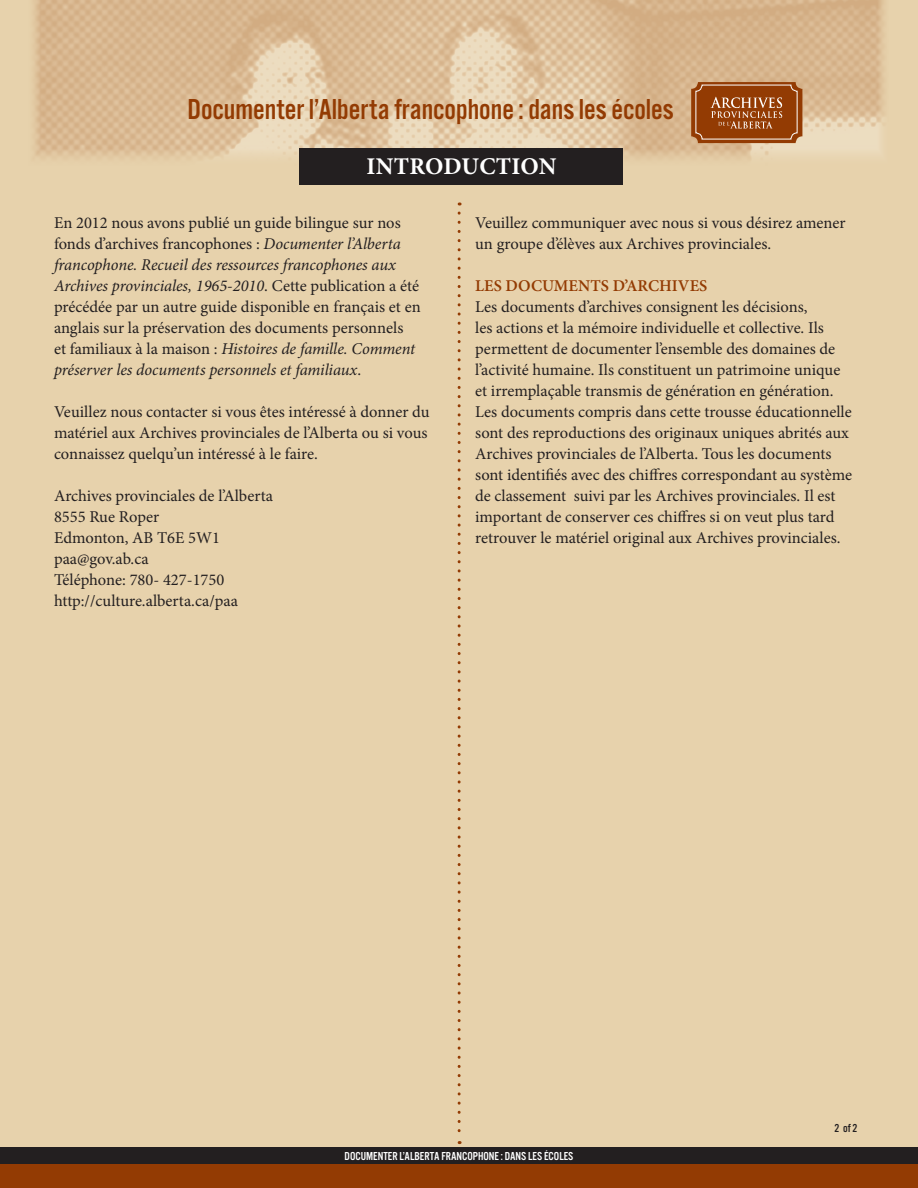
<style>
.page{position:relative;width:918px;height:1188px;background:#e7d2ac}
.page>*{position:absolute;margin:0;border:0;box-sizing:border-box;transform-origin:0 0}
.t1{font:30px "Alternate Got No 3 D";color:#933b03}
.t2{font:700 24px "Minion Pro";letter-spacing:.01em;color:#fff}
.t3{font:16.5px/21px "Minion Pro";color:#231f20}
.t4{font:600 16.5px "Minion Pro";color:#933b03}
.t5{font:12px "Alternate Got No 3 D";color:#fff}
.t6{font:12px "Alternate Got No 3 D";color:#231f20}
.s1{font-style:italic}
</style>
<div class="page">
<div style="left:0;top:1161px;width:918px;height:27px;background:#933b03"></div>
<div style="left:0;top:1148px;width:918px;height:16px;background:#231f20"></div>
<img style="left:33px;top:0;width:851px;height:159px">
<div style="left:691px;top:82px;width:111px;height:61px;background:#933b03;border-radius:7px"></div>
<div style="left:696px;top:85px;width:101px;height:54px;border:1px solid #fff;border-radius:6px"></div>
<svg style="left:710px;top:97px;width:72px;height:31px"></svg>
<svg style="left:458px;top:213px;width:3px;height:931px"></svg>
<div style="left:299px;top:148px;width:324px;height:37px;background:#231f20"></div>
<h1 class="t1" style="left:188px;top:94px;width:488px">Documenter l’Alberta francophone : dans les écoles</h1>
<h2 class="t2" style="left:366px;top:150px;width:192px">INTRODUCTION</h2>
<p class="t3" style="left:54px;top:212px;width:368px">En 2012 nous avons publié un guide bilingue sur nos fonds d’archives francophones : <span class="s1">Documenter l’Alberta francophone. Recueil des ressources francophones aux Archives provinciales, 1965-2010</span>. Cette publication a été précédée par un autre guide disponible en français et en anglais sur la préservation des documents personnels<br>et familiaux à la maison : <span class="s1">Histoires de famille. Comment préserver les documents personnels et familiaux</span>.</p>
<p class="t3" style="left:54px;top:401px;width:377px">Veuillez nous contacter si vous êtes intéressé à donner du matériel aux Archives provinciales de l’Alberta ou si vous connaissez quelqu’un intéressé à le faire.</p>
<p class="t3" style="left:54px;top:485px;width:221px">Archives provinciales de l’Alberta<br>8555 Rue Roper<br>Edmonton, AB T6E 5W1 paa@gov.ab.ca<br>Téléphone: 780- 427-1750 http://culture.alberta.ca/paa</p>
<p class="t3" style="left:475px;top:212px;width:372px">Veuillez communiquer avec nous si vous désirez amener un groupe d’élèves aux Archives provinciales.</p>
<p class="t4" style="left:475px;top:274px;width:234px">LES DOCUMENTS D’ARCHIVES</p>
<p class="t3" style="left:475px;top:296px;width:379px">Les documents d’archives consignent les décisions,<br>les actions et la mémoire individuelle et collective. Ils permettent de documenter l’ensemble des domaines de l’activité humaine. Ils constituent un patrimoine unique et irremplaçable transmis de génération en génération.<br>Les documents compris dans cette trousse éducationnelle sont des reproductions des originaux uniques abrités aux Archives provinciales de l’Alberta. Tous les documents sont identifiés avec des chiffres correspondant au système de classement suivi par les Archives provinciales. Il est important de conserver ces chiffres si on veut plus tard retrouver le matériel original aux Archives provinciales.</p>
<p class="t6" style="left:835px;top:1122px;width:24px">2 of 2</p>
<p class="t5" style="left:345px;top:1150px;width:230px">DOCUMENTER L’ALBERTA FRANCOPHONE : DANS LES ÉCOLES</p>
</div>
